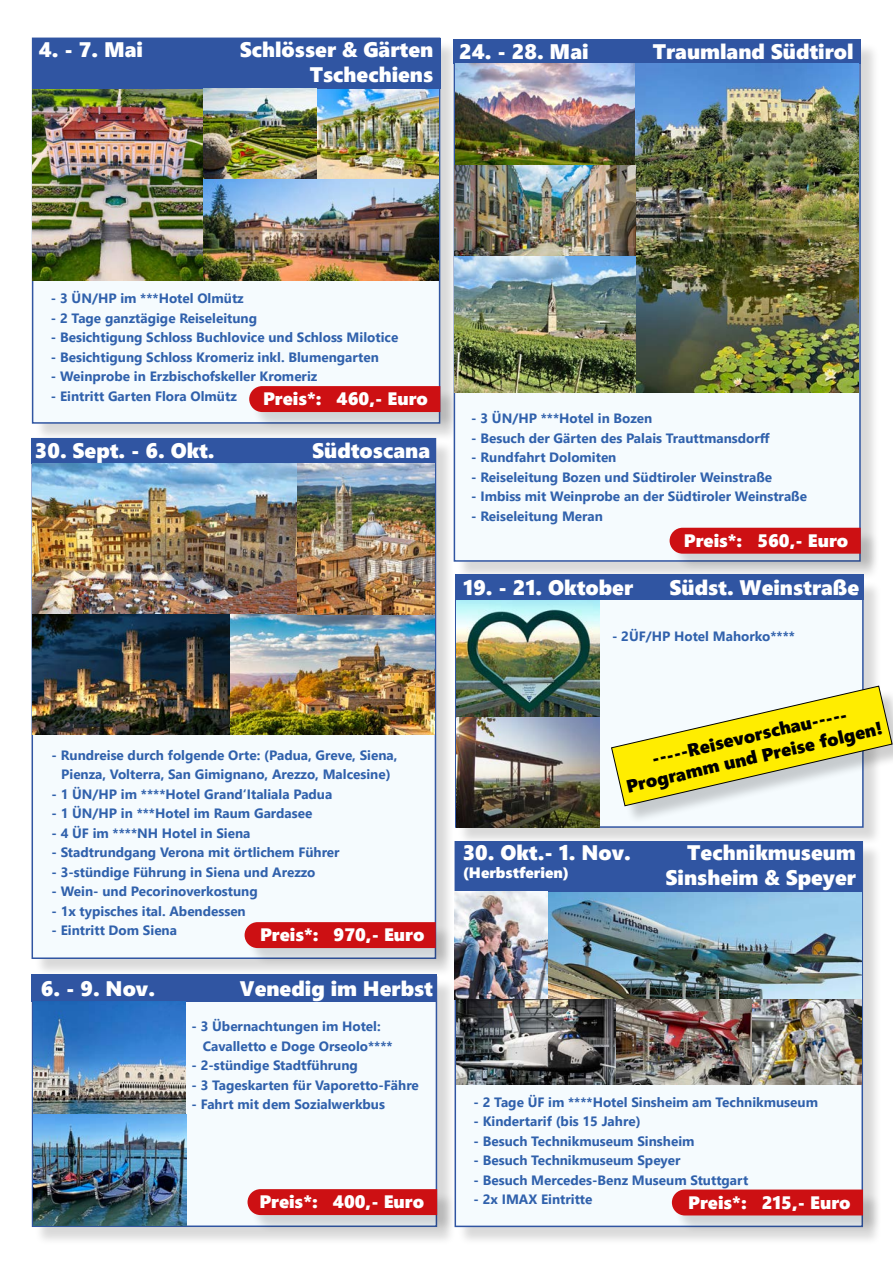
<style>
.page{position:relative;width:893px;height:1263px;background:#fff}
.page>*{position:absolute;margin:0;border:0;box-sizing:border-box;transform-origin:0 0}
.t1{font:21px "Segoe UI Black";color:#fff}
.t2{font:18px "Segoe UI Black";color:#fff}
.t3{font:18px "Segoe UI Black";color:#000}
.t4{font:15px "Segoe UI Black";color:#fff}
.t5{font:700 13.5px/19.5px "Segoe UI";color:#3061ac;text-align:center}
</style>
<div class="page">
<div style="left:34px;top:440px;width:421px;height:537px;background:#000;opacity:.15"></div>
<div style="left:32px;top:438px;width:404px;height:521px;background:#f5fbfe;border:2px solid #3055a2"></div>
<div style="left:457px;top:843px;width:425px;height:402px;background:#000;opacity:.15"></div>
<div style="left:455px;top:841px;width:408px;height:386px;background:#f5fbfe;border:2px solid #3055a2"></div>
<img style="left:547px;top:892px;width:315px;height:108px">
<div style="left:34px;top:40px;width:425px;height:402px;background:#000;opacity:.15"></div>
<div style="left:32px;top:38px;width:408px;height:386px;background:#f5fbfe;border:2px solid #3055a2"></div>
<div style="left:252px;top:388px;width:207px;height:43px;background:#000;opacity:.15"></div>
<div style="left:249px;top:386px;width:191px;height:26px;background:#cd1013"></div>
<img style="left:33px;top:89px;width:170px;height:191px">
<img style="left:203px;top:178px;width:236px;height:102px">
<img style="left:317px;top:89px;width:122px;height:89px">
<div style="left:456px;top:42px;width:423px;height:538px;background:#000;opacity:.15"></div>
<div style="left:454px;top:40px;width:407px;height:522px;background:#f5fbfe;border:2px solid #3055a2"></div>
<div style="left:454px;top:39px;width:407px;height:25px;background:#3055a2"></div>
<div style="left:672px;top:530px;width:207px;height:43px;background:#000;opacity:.15"></div>
<div style="left:670px;top:528px;width:191px;height:26px;background:#cd1013"></div>
<img style="left:455px;top:64px;width:181px;height:101px">
<img style="left:636px;top:64px;width:223px;height:329px">
<img style="left:455px;top:165px;width:181px;height:228px">
<div style="left:457px;top:580px;width:425px;height:266px;background:#000;opacity:.15"></div>
<div style="left:455px;top:577px;width:409px;height:251px;background:#f5fbfe;border:2px solid #3055a2"></div>
<img style="left:456px;top:600px;width:143px;height:227px">
<div style="left:455px;top:574px;width:409px;height:26px;background:#3055a2"></div>
<div style="left:456px;top:841px;width:407px;height:51px;background:#3055a2"></div>
<div style="left:675px;top:1192px;width:206px;height:42px;background:#000;opacity:.15"></div>
<div style="left:672px;top:1189px;width:191px;height:26px;background:#cd1013"></div>
<img style="left:752px;top:1000px;width:109px;height:84px">
<img style="left:455px;top:892px;width:92px;height:108px">
<div style="left:34px;top:978px;width:422px;height:268px;background:#000;opacity:.15"></div>
<div style="left:32px;top:976px;width:405px;height:251px;background:#f5fbfe;border:2px solid #3055a2"></div>
<div style="left:32px;top:974px;width:405px;height:27px;background:#3055a2"></div>
<div style="left:250px;top:1191px;width:206px;height:43px;background:#000;opacity:.15"></div>
<div style="left:248px;top:1189px;width:189px;height:26px;background:#cd1013"></div>
<div style="left:32px;top:438px;width:404px;height:25px;background:#3055a2"></div>
<img style="left:33px;top:463px;width:401px;height:151px">
<img style="left:220px;top:614px;width:215px;height:121px">
<img style="left:33px;top:614px;width:197px;height:120px">
<div style="left:247px;top:924px;width:207px;height:43px;background:#000;opacity:.15"></div>
<div style="left:245px;top:922px;width:191px;height:26px;background:#cd1013"></div>
<div style="left:32px;top:38px;width:408px;height:51px;background:#3055a2"></div>
<img style="left:203px;top:89px;width:114px;height:89px">
<img style="left:33px;top:1001px;width:153px;height:113px">
<img style="left:33px;top:1114px;width:153px;height:111px">
<img style="left:456px;top:1000px;width:296px;height:84px">
<div style="left:614px;top:689px;width:279px;height:135px;background:#000;opacity:.19"></div>
<svg style="left:611px;top:686px;width:281px;height:120px"></svg>
<p class="t1" style="left:40px;top:34px;width:131px">24. - 28. Mai</p>
<p class="t1" style="left:232px;top:34px;width:202px">Traumland Südtirol</p>
<p class="t1" style="left:240px;top:34px;width:195px">Schlösser &amp; Gärten</p>
<p class="t1" style="left:310px;top:60px;width:125px">Tschechiens</p>
<p class="t1" style="left:39px;top:34px;width:106px">4. - 7. Mai</p>
<p class="t1" style="left:459px;top:36px;width:131px">24. - 28. Mai</p>
<p class="t1" style="left:653px;top:36px;width:202px">Traumland Südtirol</p>
<p class="t5" style="left:51px;top:287px;width:194px">- 3 ÜN/HP im ***Hotel Olmütz</p>
<p class="t5" style="left:51px;top:307px;width:208px">- 2 Tage ganztägige Reiseleitung</p>
<p class="t5" style="left:51px;top:326px;width:349px">- Besichtigung Schloss Buchlovice und Schloss Milotice</p>
<p class="t5" style="left:51px;top:346px;width:330px">- Besichtigung Schloss Kromeriz inkl. Blumengarten</p>
<p class="t5" style="left:51px;top:365px;width:268px">- Weinprobe in Erzbischofskeller Kromeriz</p>
<p class="t5" style="left:51px;top:385px;width:187px">- Eintritt Garten Flora Olmütz</p>
<p class="t2" style="left:263px;top:386px;width:166px">Preis*: 460,- Euro</p>
<p class="t1" style="left:35px;top:435px;width:181px">30. Sept. - 6. Okt.</p>
<p class="t1" style="left:312px;top:435px;width:119px">Südtoscana</p>
<p class="t5" style="left:52px;top:744px;width:347px">- Rundreise durch folgende Orte: (Padua, Greve, Siena,<br>Pienza, Volterra, San Gimignano, Arezzo, Malcesine)</p>
<p class="t5" style="left:52px;top:783px;width:282px">- 1 ÜN/HP im ****Hotel Grand‘Italiala Padua</p>
<p class="t5" style="left:52px;top:802px;width:262px">- 1 ÜN/HP in ***Hotel im Raum Gardasee</p>
<p class="t5" style="left:52px;top:822px;width:200px">- 4 ÜF im ****NH Hotel in Siena</p>
<p class="t5" style="left:52px;top:841px;width:290px">- Stadtrundgang Verona mit örtlichem Führer</p>
<p class="t5" style="left:52px;top:861px;width:265px">- 3-stündige Führung in Siena und Arezzo</p>
<p class="t5" style="left:52px;top:880px;width:208px">- Wein- und Pecorinoverkostung</p>
<p class="t5" style="left:52px;top:900px;width:196px">- 1x typisches ital. Abendessen</p>
<p class="t5" style="left:52px;top:919px;width:127px">- Eintritt Dom Siena</p>
<p class="t2" style="left:260px;top:922px;width:166px">Preis*: 970,- Euro</p>
<p class="t1" style="left:41px;top:973px;width:116px">6. - 9. Nov.</p>
<p class="t1" style="left:240px;top:973px;width:195px">Venedig im Herbst</p>
<p class="t5" style="left:203px;top:1016px;width:191px;text-align:left;text-indent:-11px">- 3 Übernachtungen im Hotel:<br>Cavalletto e Doge Orseolo****</p>
<p class="t5" style="left:192px;top:1055px;width:168px">- 2-stündige Stadtführung</p>
<p class="t5" style="left:192px;top:1074px;width:229px">- 3 Tageskarten für Vaporetto-Fähre</p>
<p class="t5" style="left:192px;top:1094px;width:195px">- Fahrt mit dem Sozialwerkbus</p>
<p class="t2" style="left:259px;top:1189px;width:166px">Preis*: 400,- Euro</p>
<p class="t5" style="left:471px;top:407px;width:183px">- 3 ÜN/HP ***Hotel in Bozen</p>
<p class="t5" style="left:471px;top:427px;width:300px">- Besuch der Gärten des Palais Trauttmansdorff</p>
<p class="t5" style="left:471px;top:446px;width:147px">- Rundfahrt Dolomiten</p>
<p class="t5" style="left:471px;top:466px;width:302px">- Reiseleitung Bozen und Südtiroler Weinstraße</p>
<p class="t5" style="left:471px;top:485px;width:337px">- Imbiss mit Weinprobe an der Südtiroler Weinstraße</p>
<p class="t5" style="left:471px;top:505px;width:133px">- Reiseleitung Meran</p>
<p class="t2" style="left:684px;top:527px;width:166px">Preis*: 560,- Euro</p>
<p class="t1" style="left:463px;top:572px;width:171px">19. - 21. Oktober</p>
<p class="t1" style="left:669px;top:572px;width:191px">Südst. Weinstraße</p>
<p class="t5" style="left:612px;top:625px;width:184px">- 2ÜF/HP Hotel Mahorko****</p>
<p class="t3" style="left:649px;top:746px;width:201px;rotate:-13deg">-----Reisevorschau-----</p>
<p class="t3" style="left:624px;top:774px;width:264px;rotate:-13deg">Programm und Preise folgen!</p>
<p class="t1" style="left:463px;top:837px;width:170px">30. Okt.- 1. Nov.</p>
<p class="t4" style="left:463px;top:862px;width:108px">(Herbstferien)</p>
<p class="t1" style="left:687px;top:837px;width:170px">Technikmuseum</p>
<p class="t1" style="left:666px;top:862px;width:192px">Sinsheim &amp; Speyer</p>
<p class="t5" style="left:474px;top:1091px;width:346px">- 2 Tage ÜF im ****Hotel Sinsheim am Technikmuseum</p>
<p class="t5" style="left:474px;top:1110px;width:169px">- Kindertarif (bis 15 Jahre)</p>
<p class="t5" style="left:474px;top:1130px;width:222px">- Besuch Technikmuseum Sinsheim</p>
<p class="t5" style="left:474px;top:1149px;width:208px">- Besuch Technikmuseum Speyer</p>
<p class="t5" style="left:474px;top:1169px;width:276px">- Besuch Mercedes-Benz Museum Stuttgart</p>
<p class="t5" style="left:474px;top:1188px;width:120px">- 2x IMAX Eintritte</p>
<p class="t2" style="left:688px;top:1189px;width:164px">Preis*: 215,- Euro</p>
</div>
